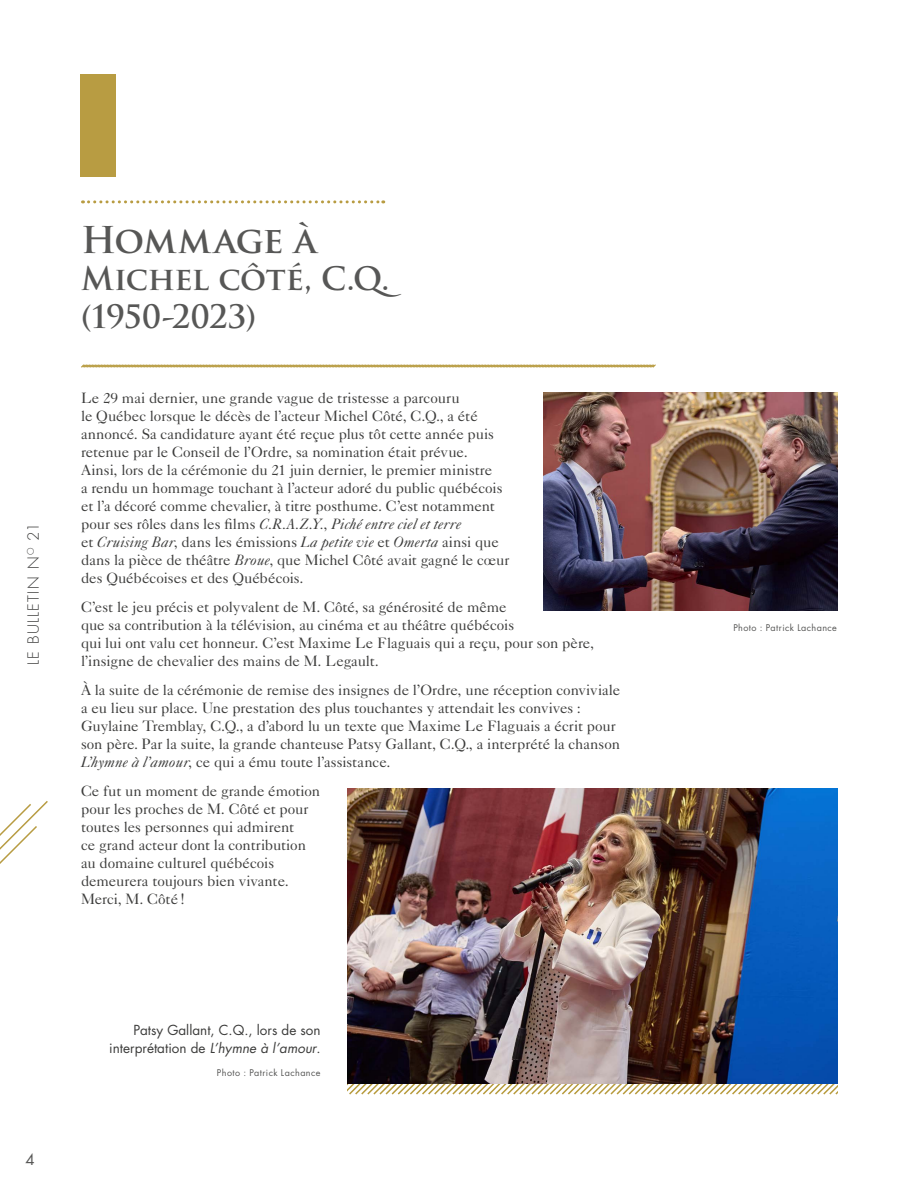
<style>
.page{position:relative;width:918px;height:1188px;background:#fff}
.page>*{position:absolute;margin:0;border:0;box-sizing:border-box;transform-origin:0 0}
.h2_nom_portrait{font:700 36px "Trajan Pro";letter-spacing:-.025em;color:#575756}
.h2_nom_portrait-2{font:700 31.5px/37.8px "Trajan Pro";letter-spacing:-.015em;color:#575756}
.p_courant_caslon{font:15px/18px "Caslon 540 LT Std";letter-spacing:-.005em;color:#3c3c3b}
.t1{font:300 15px "Futura Std";letter-spacing:.09em;color:#3c3c3b}
.t2{font:15px "Futura Std";color:#575756}
.p_légende_photo_dr{font:13.5px/18px "Futura Std";color:#3c3c3b;text-align:right}
.p_droits_auteur_photos{font:9px "Futura Std";letter-spacing:.05em;color:#575756}
.s1{font-style:italic}
</style>
<div class="page">
<svg style="left:0;top:801px;width:48px;height:63px"></svg>
<svg style="left:348px;top:1084px;width:490px;height:10px"></svg>
<img style="left:543px;top:393px;width:295px;height:218px">
<img style="left:348px;top:789px;width:490px;height:295px">
<svg style="left:89px;top:200px;width:295px;height:3px"></svg>
<div style="left:80px;top:75px;width:36px;height:102px;background:#b89c42"></div>
<svg style="left:81px;top:364px;width:575px;height:4px"></svg>
<p class="t1" style="left:24px;top:665px;width:144px;rotate:-90deg">LE BULLETIN N<sup>O</sup> 21</p>
<h2 class="h2_nom_portrait" style="left:81px;top:217px;width:238px">Hommage à</h2>
<h2 class="h2_nom_portrait-2" style="left:81px;top:260px;width:322px">Michel côté, C.Q. (1950‑2023)</h2>
<p class="p_courant_caslon" style="left:81px;top:389px;width:430px">Le 29 mai dernier, une grande vague de tristesse a parcouru<br>le Québec lorsque le décès de l’acteur Michel Côté, C.Q., a été annoncé. Sa candidature ayant été reçue plus tôt cette année puis retenue par le Conseil de l’Ordre, sa nomination était prévue.<br>Ainsi, lors de la cérémonie du 21 juin dernier, le premier ministre<br>a rendu un hommage touchant à l’acteur adoré du public québécois et l’a décoré comme chevalier, à titre posthume. C’est notamment pour ses rôles dans les films <span class="s1">C.R.A.Z.Y.</span>, <span class="s1">Piché entre ciel et terre<br></span>et <span class="s1">Cruising Bar</span>, dans les émissions <span class="s1">La petite vie</span> et <span class="s1">Omerta</span> ainsi que dans la pièce de théâtre <span class="s1">Broue</span>, que Michel Côté avait gagné le cœur des Québécoises et des Québécois.</p>
<p class="p_courant_caslon" style="left:81px;top:598px;width:515px">C’est le jeu précis et polyvalent de M. Côté, sa générosité de même<br>que sa contribution à la télévision, au cinéma et au théâtre québécois<br>qui lui ont valu cet honneur. C’est Maxime Le Flaguais qui a reçu, pour son père, l’insigne de chevalier des mains de M. Legault.</p>
<p class="p_courant_caslon" style="left:81px;top:681px;width:541px">À la suite de la cérémonie de remise des insignes de l’Ordre, une réception conviviale a eu lieu sur place. Une prestation des plus touchantes y attendait les convives :<br>Guylaine Tremblay, C.Q., a d’abord lu un texte que Maxime Le Flaguais a écrit pour son père. Par la suite, la grande chanteuse Patsy Gallant, C.Q., a interprété la chanson <span class="s1">L’hymne à l’amour</span>, ce qui a ému toute l’assistance.</p>
<p class="p_courant_caslon" style="left:81px;top:782px;width:241px">Ce fut un moment de grande émotion pour les proches de M. Côté et pour toutes les personnes qui admirent<br>ce grand acteur dont la contribution au domaine culturel québécois demeurera toujours bien vivante.<br>Merci, M. Côté !</p>
<p class="t2" style="left:26px;top:1150px;width:11px">4</p>
<p class="p_légende_photo_dr" style="left:109px;top:1021px;width:213px">Patsy Gallant, C.Q., lors de son interprétation de <span class="s1">L’hymne à l’amour</span>.</p>
<p class="p_droits_auteur_photos" style="left:217px;top:1067px;width:105px">Photo : Patrick Lachance</p>
<p class="p_droits_auteur_photos" style="left:733px;top:622px;width:105px">Photo : Patrick Lachance</p>
</div>
